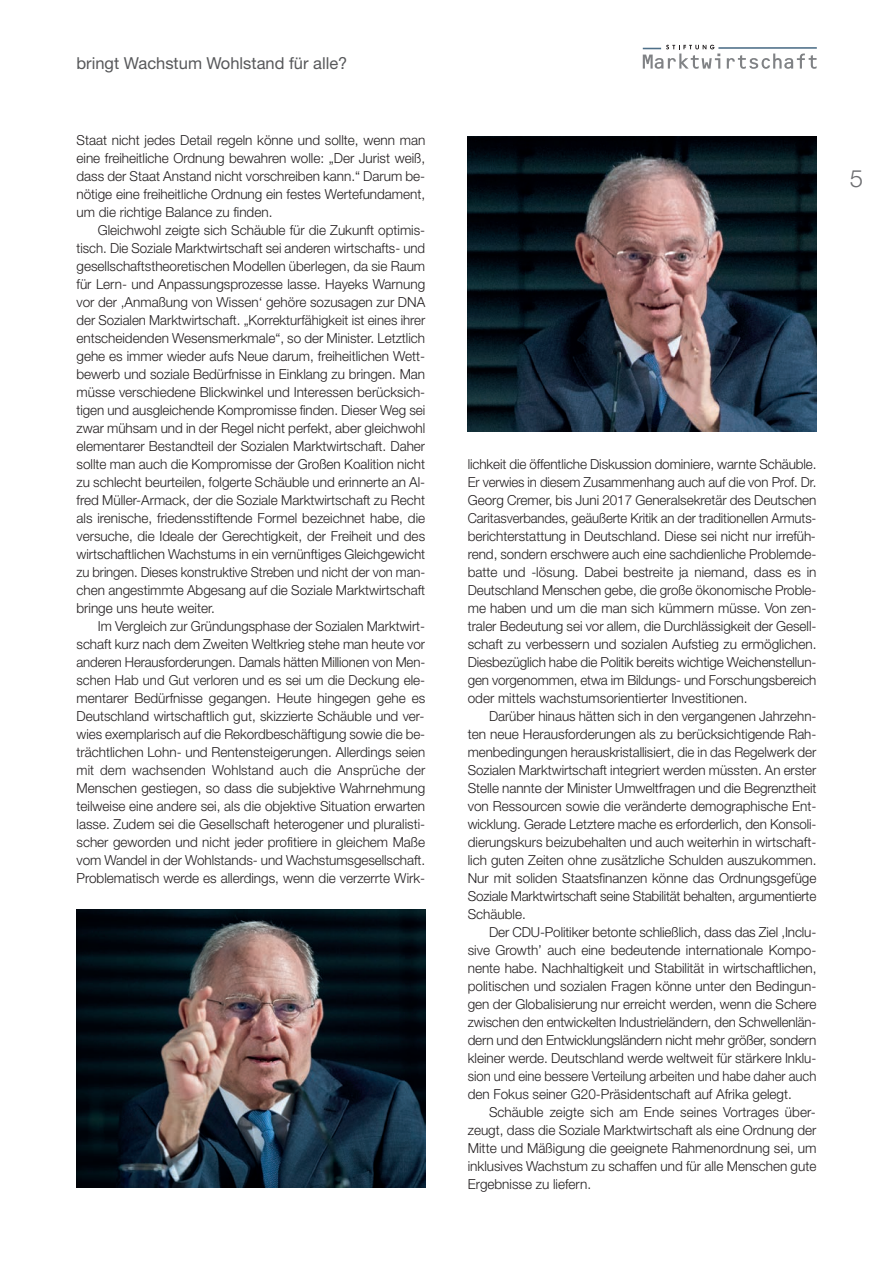
<style>
.page{position:relative;width:893px;height:1263px;background:#fff}
.page>*{position:absolute;margin:0;border:0;box-sizing:border-box;transform-origin:0 0}
.t1{font:300 24px "Helvetica Neue";color:#6c6d70}
.t2{font:16.5px "Helvetica Neue";color:#57585a}
.t3{font:300 13.8px/18px "Helvetica Neue";color:#231f20;text-align:justify}
</style>
<div class="page">
<svg style="left:727px;top:54px;width:90px;height:15px"></svg>
<hr style="left:718px;top:47px;width:99px;height:2px;background:#4e6f88">
<svg style="left:643px;top:45px;width:77px;height:24px"></svg>
<img style="left:77px;top:909px;width:348px;height:279px">
<img style="left:468px;top:136px;width:348px;height:295px">
<p class="t2" style="left:77px;top:57px;width:272px">bringt Wachstum Wohlstand für alle?</p>
<p class="t3" style="left:77px;top:132px;width:350px">Staat nicht jedes Detail regeln könne und sollte, wenn man eine freiheitliche Ordnung bewahren wolle: „Der Jurist weiß, dass der Staat Anstand nicht vorschreiben kann.“ Darum be&shy;nötige eine freiheitliche Ordnung ein festes Wertefundament, um die richtige Balance zu finden.</p>
<p class="t3" style="left:77px;top:222px;width:350px;text-indent:21px">Gleichwohl zeigte sich Schäuble für die Zukunft optimis&shy;tisch. Die Soziale Marktwirtschaft sei anderen wirtschafts- und gesellschaftstheoretischen Modellen überlegen, da sie Raum für Lern- und Anpassungsprozesse lasse. Hayeks Warnung vor der ‚Anmaßung von Wissen‘ gehöre sozusagen zur DNA der Sozialen Marktwirtschaft. „Korrekturfähigkeit ist eines ihrer entscheidenden Wesensmerkmale“, so der Minister. Letztlich gehe es immer wieder aufs Neue darum, freiheitlichen Wett&shy;bewerb und soziale Bedürfnisse in Einklang zu bringen. Man müsse verschiedene Blickwinkel und Interessen berücksich&shy;tigen und ausgleichende Kompromisse finden. Dieser Weg sei zwar mühsam und in der Regel nicht perfekt, aber gleichwohl elementarer Bestandteil der Sozialen Marktwirtschaft. Daher sollte man auch die Kompromisse der Großen Koalition nicht zu schlecht beurteilen, folgerte Schäuble und erinnerte an Al&shy;fred Müller-Armack, der die Soziale Marktwirtschaft zu Recht als irenische, friedensstiftende Formel bezeichnet habe, die versuche, die Ideale der Gerechtigkeit, der Freiheit und des wirtschaftlichen Wachstums in ein vernünftiges Gleichgewicht zu bringen. Dieses konstruktive Streben und nicht der von man&shy;chen angestimmte Abgesang auf die Soziale Marktwirtschaft bringe uns heute weiter.</p>
<p class="t3" style="left:77px;top:618px;width:350px;text-indent:21px">Im Vergleich zur Gründungsphase der Sozialen Marktwirt&shy;schaft kurz nach dem Zweiten Weltkrieg stehe man heute vor anderen Herausforderungen. Damals hätten Millionen von Men&shy;schen Hab und Gut verloren und es sei um die Deckung ele&shy;mentarer Bedürfnisse gegangen. Heute hingegen gehe es Deutschland wirtschaftlich gut, skizzierte Schäuble und ver&shy;wies exemplarisch auf die Rekordbeschäftigung sowie die be&shy;trächtlichen Lohn- und Rentensteigerungen. Allerdings seien mit dem wachsenden Wohlstand auch die Ansprüche der Menschen gestiegen, so dass die subjektive Wahrnehmung teilweise eine andere sei, als die objektive Situation erwarten lasse. Zudem sei die Gesellschaft heterogener und pluralisti&shy;scher geworden und nicht jeder profitiere in gleichem Maße vom Wandel in der Wohlstands- und Wachstumsgesellschaft.<br>Problematisch werde es allerdings, wenn die verzerrte Wirk-</p>
<h1 class="t1" style="left:850px;top:170px;width:15px">5</h1>
<p class="t3" style="left:468px;top:456px;width:350px">lichkeit die öffentliche Diskussion dominiere, warnte Schäuble.<br>Er verwies in diesem Zusammenhang auch auf die von Prof. Dr.<br>Georg Cremer, bis Juni 2017 Generalsekretär des Deutschen Caritasverbandes, geäußerte Kritik an der traditionellen Armuts&shy;berichterstattung in Deutschland. Diese sei nicht nur irrefüh&shy;rend, sondern erschwere auch eine sachdienliche Problemde&shy;batte und -lösung. Dabei bestreite ja niemand, dass es in Deutschland Menschen gebe, die große ökonomische Proble&shy;me haben und um die man sich kümmern müsse. Von zen&shy;traler Bedeutung sei vor allem, die Durchlässigkeit der Gesell&shy;schaft zu verbessern und sozialen Aufstieg zu ermöglichen.<br>Diesbezüglich habe die Politik bereits wichtige Weichenstellun&shy;gen vorgenommen, etwa im Bildungs- und Forschungsbereich oder mittels wachstumsorientierter Investitionen.</p>
<p class="t3" style="left:468px;top:708px;width:350px;text-indent:21px">Darüber hinaus hätten sich in den vergangenen Jahrzehn&shy;ten neue Herausforderungen als zu berücksichtigende Rah&shy;menbedingungen herauskristallisiert, die in das Regelwerk der Sozialen Marktwirtschaft integriert werden müssten. An erster Stelle nannte der Minister Umweltfragen und die Begrenztheit von Ressourcen sowie die veränderte demographische Ent&shy;wicklung. Gerade Letztere mache es erforderlich, den Konsoli&shy;dierungskurs beizubehalten und auch weiterhin in wirtschaft&shy;lich guten Zeiten ohne zusätzliche Schulden auszukommen.<br>Nur mit soliden Staatsfinanzen könne das Ordnungsgefüge Soziale Marktwirtschaft seine Stabilität behalten, argumentierte Schäuble.</p>
<p class="t3" style="left:468px;top:924px;width:350px;text-indent:21px">Der CDU-Politiker betonte schließlich, dass das Ziel ,Inclu&shy;sive Growth’ auch eine bedeutende internationale Kompo&shy;nente habe. Nachhaltigkeit und Stabilität in wirtschaftlichen, politischen und sozialen Fragen könne unter den Bedingun&shy;gen der Globalisierung nur erreicht werden, wenn die Schere zwischen den entwickelten Industrieländern, den Schwellenlän&shy;dern und den Entwicklungsländern nicht mehr größer, sondern kleiner werde. Deutschland werde weltweit für stärkere Inklu&shy;sion und eine bessere Verteilung arbeiten und habe daher auch den Fokus seiner G20-Präsidentschaft auf Afrika gelegt.</p>
<p class="t3" style="left:468px;top:1104px;width:350px;text-indent:21px">Schäuble zeigte sich am Ende seines Vortrages über&shy;zeugt, dass die Soziale Marktwirtschaft als eine Ordnung der Mitte und Mäßigung die geeignete Rahmenordnung sei, um inklusives Wachstum zu schaffen und für alle Menschen gute Ergebnisse zu liefern.</p>
</div>
